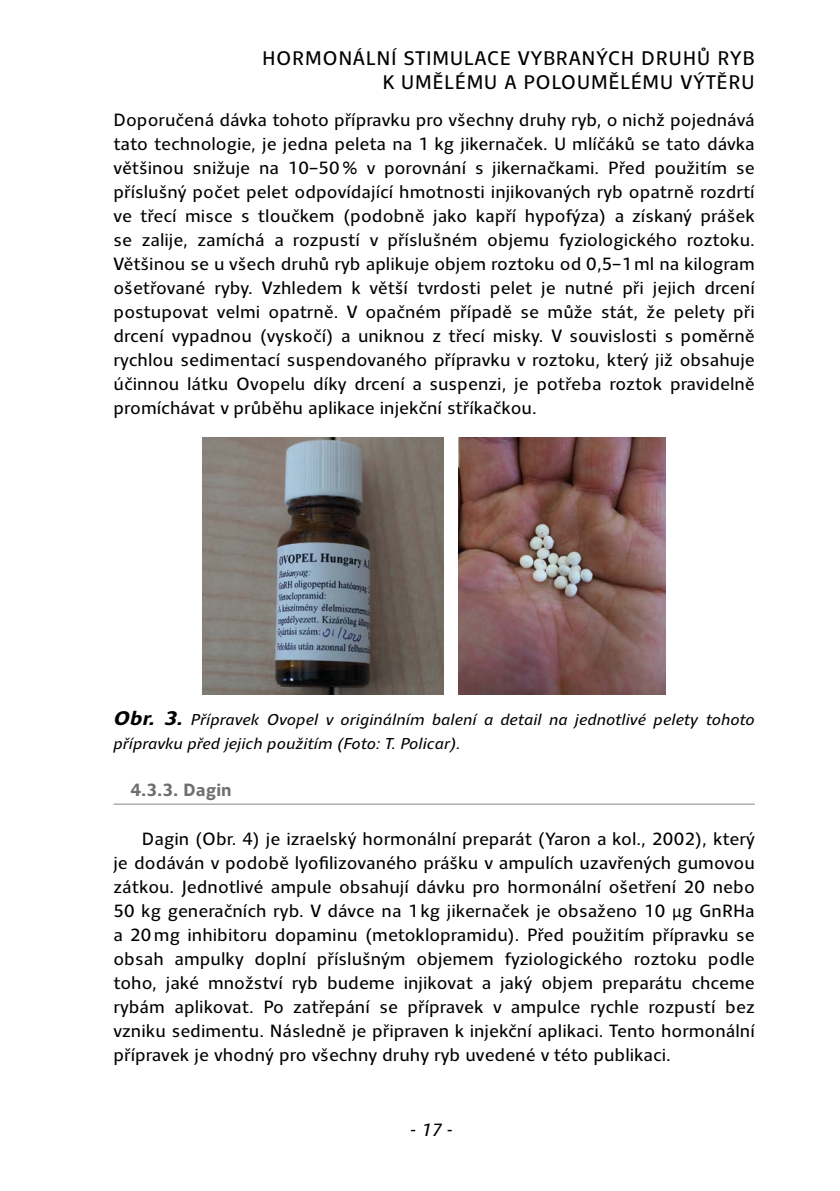
<style>
.page{position:relative;width:840px;height:1191px;background:#fff}
.page>*{position:absolute;margin:0;border:0;box-sizing:border-box;transform-origin:0 0}
.t1{font:20px/24px "Clara Sans";letter-spacing:.03em;color:#000;text-align:right}
.t2{font:18px/24px "Clara Sans";color:#000;text-align:justify}
.t3{font:700 18px "Clara Sans";color:#706f6f}
.t4{font:italic 18px "Clara Sans";color:#000}
.t5{font:italic 16px/24px "Clara Sans";color:#000}
.s1{font-weight:700;font-size:20px}
.s2{font-family:"Calibri"}
</style>
<div class="page">
<img style="left:203px;top:437px;width:240px;height:257px">
<img style="left:458px;top:437px;width:207px;height:257px">
<hr style="left:113px;top:804px;width:641px;height:1px;background:#878787">
<p class="t1" style="left:262px;top:47px;width:494px">HORMONÁLNÍ STIMULACE VYBRANÝCH DRUHŮ RYB<br>K UMĚLÉMU A POLOUMĚLÉMU VÝTĚRU</p>
<p class="t2" style="left:113px;top:108px;width:642px">Doporučená dávka tohoto přípravku pro všechny druhy ryb, o nichž pojednává tato technologie, je jedna peleta na 1 kg jikernaček. U mlíčáků se tato dávka většinou snižuje na 10–50% v porovnání s jikernačkami. Před použitím se příslušný počet pelet odpovídající hmotnosti injikovaných ryb opatrně rozdrtí ve třecí misce s tloučkem (podobně jako kapří hypofýza) a získaný prášek se zalije, zamíchá a rozpustí v příslušném objemu fyziologického roztoku.<br>Většinou se u všech druhů ryb aplikuje objem roztoku od 0,5–1ml na kilogram ošetřované ryby. Vzhledem k větší tvrdosti pelet je nutné při jejich drcení postupovat velmi opatrně. V opačném případě se může stát, že pelety při drcení vypadnou (vyskočí) a uniknou z třecí misky. V souvislosti s poměrně rychlou sedimentací suspendovaného přípravku v roztoku, který již obsahuje účinnou látku Ovopelu díky drcení a suspenzi, je potřeba roztok pravidelně promíchávat v průběhu aplikace injekční stříkačkou.</p>
<p class="t5" style="left:113px;top:708px;width:642px"><span class="s1">Obr. 3.</span> Přípravek Ovopel v originálním balení a detail na jednotlivé pelety tohoto přípravku před jejich použitím (Foto: T. Policar).</p>
<p class="t3" style="left:130px;top:780px;width:103px">4.3.3. Dagin</p>
<p class="t2" style="left:113px;top:827px;width:642px;text-indent:28px">Dagin (Obr. 4) je izraelský hormonální preparát (Yaron a kol., 2002), který je dodáván v podobě lyofilizovaného prášku v ampulích uzavřených gumovou zátkou. Jednotlivé ampule obsahují dávku pro hormonální ošetření 20 nebo 50 kg generačních ryb. V dávce na 1kg jikernaček je obsaženo 10 <span class="s2">μ</span>g GnRHa a 20mg inhibitoru dopaminu (metoklopramidu). Před použitím přípravku se obsah ampulky doplní příslušným objemem fyziologického roztoku podle toho, jaké množství ryb budeme injikovat a jaký objem preparátu chceme rybám aplikovat. Po zatřepání se přípravek v ampulce rychle rozpustí bez vzniku sedimentu. Následně je připraven k injekční aplikaci. Tento hormonální přípravek je vhodný pro všechny druhy ryb uvedené v této publikaci.</p>
<p class="t4" style="left:410px;top:1120px;width:44px">- 17 -</p>
</div>
